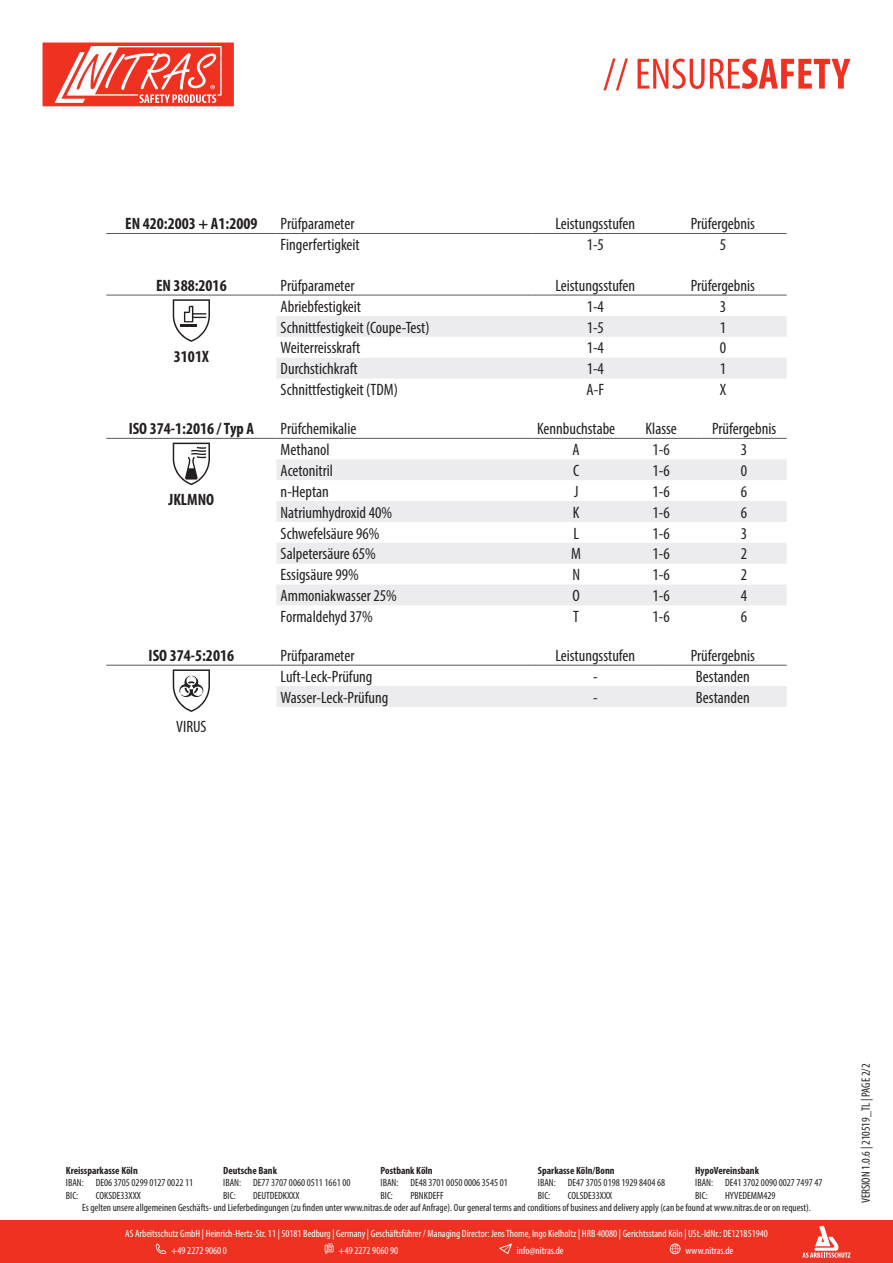
<style>
.page{position:relative;width:893px;height:1263px;background:#fff}
.page>*{position:absolute;margin:0;border:0;box-sizing:border-box;transform-origin:0 0}
.t1{font:condensed 16.5px "Myriad Pro";color:#231f20}
.t2{font:700 condensed 16.5px "Myriad Pro";color:#231f20}
.t3{font:condensed 12px "Myriad Pro";color:#231f20}
.t4{font:condensed 10.5px/12.6px "Myriad Pro";color:#231f20}
.t5{font:condensed 10.5px/17px "Myriad Pro";color:#fff}
.t6{font:700 condensed 10.5px "Myriad Pro";color:#231f20}
</style>
<div class="page">
<svg style="left:603px;top:58px;width:247px;height:32px"></svg>
<svg style="left:43px;top:43px;width:191px;height:63px"></svg>
<div style="left:0;top:1220px;width:893px;height:43px;background:#ef3122"></div>
<svg style="left:802px;top:1226px;width:48px;height:32px"></svg>
<svg style="left:156px;top:1243px;width:10px;height:11px"></svg>
<svg style="left:325px;top:1243px;width:9px;height:11px"></svg>
<svg style="left:499px;top:1243px;width:13px;height:11px"></svg>
<svg style="left:670px;top:1243px;width:10px;height:11px"></svg>
<hr style="left:106px;top:233px;width:170px;height:1px;background:#57585a">
<hr style="left:276px;top:233px;width:255px;height:1px;background:#57585a">
<hr style="left:531px;top:233px;width:128px;height:1px;background:#57585a">
<hr style="left:659px;top:233px;width:128px;height:1px;background:#57585a">
<svg style="left:276px;top:316px;width:511px;height:63px"></svg>
<hr style="left:106px;top:295px;width:170px;height:1px;background:#57585a">
<hr style="left:276px;top:295px;width:255px;height:1px;background:#57585a">
<hr style="left:531px;top:295px;width:128px;height:1px;background:#57585a">
<hr style="left:659px;top:295px;width:128px;height:1px;background:#57585a">
<svg style="left:173px;top:299px;width:37px;height:43px"></svg>
<svg style="left:276px;top:459px;width:511px;height:146px;fill:#ececee"></svg>
<hr style="left:106px;top:438px;width:170px;height:1px;background:#57585a">
<hr style="left:276px;top:438px;width:255px;height:1px;background:#57585a">
<hr style="left:531px;top:438px;width:90px;height:1px;background:#57585a">
<hr style="left:621px;top:438px;width:81px;height:1px;background:#57585a">
<hr style="left:702px;top:438px;width:85px;height:1px;background:#57585a">
<svg style="left:173px;top:443px;width:37px;height:42px"></svg>
<div style="left:276px;top:686px;width:511px;height:21px;background:#ececee"></div>
<hr style="left:106px;top:665px;width:170px;height:1px;background:#57585a">
<hr style="left:276px;top:665px;width:255px;height:1px;background:#57585a">
<hr style="left:531px;top:665px;width:128px;height:1px;background:#57585a">
<hr style="left:659px;top:665px;width:128px;height:1px;background:#57585a">
<svg style="left:173px;top:669px;width:37px;height:43px"></svg>
<p class="t2" style="left:125px;top:213px;width:134px">EN 420:2003 + A1:2009</p>
<p class="t1" style="left:281px;top:214px;width:75px">Prüfparameter</p>
<p class="t1" style="left:555px;top:214px;width:81px">Leistungsstufen</p>
<p class="t1" style="left:691px;top:214px;width:66px">Prüfergebnis</p>
<p class="t1" style="left:281px;top:235px;width:81px">Fingerfertigkeit</p>
<p class="t1" style="left:587px;top:235px;width:19px">1-5</p>
<p class="t1" style="left:720px;top:235px;width:8px">5</p>
<p class="t2" style="left:156px;top:275px;width:72px">EN 388:2016</p>
<p class="t1" style="left:281px;top:275px;width:75px">Prüfparameter</p>
<p class="t1" style="left:555px;top:275px;width:81px">Leistungsstufen</p>
<p class="t1" style="left:691px;top:275px;width:66px">Prüfergebnis</p>
<p class="t2" style="left:174px;top:346px;width:36px">3101X</p>
<p class="t1" style="left:281px;top:296px;width:82px">Abriebfestigkeit</p>
<p class="t1" style="left:587px;top:296px;width:19px">1-4</p>
<p class="t1" style="left:720px;top:296px;width:8px">3</p>
<p class="t1" style="left:281px;top:317px;width:151px">Schnittfestigkeit (Coupe-Test)</p>
<p class="t1" style="left:587px;top:317px;width:19px">1-5</p>
<p class="t1" style="left:720px;top:317px;width:8px">1</p>
<p class="t1" style="left:281px;top:338px;width:81px">Weiterreisskraft</p>
<p class="t1" style="left:587px;top:338px;width:19px">1-4</p>
<p class="t1" style="left:720px;top:338px;width:8px">0</p>
<p class="t1" style="left:281px;top:359px;width:79px">Durchstichkraft</p>
<p class="t1" style="left:587px;top:359px;width:19px">1-4</p>
<p class="t1" style="left:720px;top:359px;width:8px">1</p>
<p class="t1" style="left:281px;top:380px;width:119px">Schnittfestigkeit (TDM)</p>
<p class="t1" style="left:587px;top:380px;width:19px">A-F</p>
<p class="t1" style="left:720px;top:380px;width:8px">X</p>
<p class="t2" style="left:129px;top:418px;width:127px">ISO 374-1:2016 / Typ A</p>
<p class="t1" style="left:281px;top:419px;width:77px">Prüfchemikalie</p>
<p class="t1" style="left:537px;top:419px;width:80px">Kennbuchstabe</p>
<p class="t1" style="left:645px;top:419px;width:33px">Klasse</p>
<p class="t1" style="left:712px;top:419px;width:66px">Prüfergebnis</p>
<p class="t2" style="left:168px;top:489px;width:47px">JKLMNO</p>
<p class="t1" style="left:281px;top:440px;width:50px">Methanol</p>
<p class="t1" style="left:573px;top:440px;width:9px">A</p>
<p class="t1" style="left:653px;top:440px;width:19px">1-6</p>
<p class="t1" style="left:741px;top:440px;width:8px">3</p>
<p class="t1" style="left:281px;top:460px;width:54px">Acetonitril</p>
<p class="t1" style="left:573px;top:460px;width:8px">C</p>
<p class="t1" style="left:653px;top:460px;width:19px">1-6</p>
<p class="t1" style="left:741px;top:460px;width:8px">0</p>
<p class="t1" style="left:281px;top:481px;width:50px">n-Heptan</p>
<p class="t1" style="left:574px;top:481px;width:6px">J</p>
<p class="t1" style="left:653px;top:481px;width:19px">1-6</p>
<p class="t1" style="left:741px;top:481px;width:8px">6</p>
<p class="t1" style="left:281px;top:502px;width:113px">Natriumhydroxid 40%</p>
<p class="t1" style="left:573px;top:502px;width:8px">K</p>
<p class="t1" style="left:653px;top:502px;width:19px">1-6</p>
<p class="t1" style="left:741px;top:502px;width:8px">6</p>
<p class="t1" style="left:281px;top:523px;width:100px">Schwefelsäure 96%</p>
<p class="t1" style="left:573px;top:523px;width:7px">L</p>
<p class="t1" style="left:653px;top:523px;width:19px">1-6</p>
<p class="t1" style="left:741px;top:523px;width:8px">3</p>
<p class="t1" style="left:281px;top:544px;width:97px">Salpetersäure 65%</p>
<p class="t1" style="left:571px;top:544px;width:11px">M</p>
<p class="t1" style="left:653px;top:544px;width:19px">1-6</p>
<p class="t1" style="left:741px;top:544px;width:8px">2</p>
<p class="t1" style="left:281px;top:565px;width:80px">Essigsäure 99%</p>
<p class="t1" style="left:572px;top:565px;width:9px">N</p>
<p class="t1" style="left:653px;top:565px;width:19px">1-6</p>
<p class="t1" style="left:741px;top:565px;width:8px">2</p>
<p class="t1" style="left:281px;top:586px;width:118px">Ammoniakwasser 25%</p>
<p class="t1" style="left:572px;top:586px;width:9px">O</p>
<p class="t1" style="left:653px;top:586px;width:19px">1-6</p>
<p class="t1" style="left:741px;top:586px;width:8px">4</p>
<p class="t1" style="left:281px;top:607px;width:94px">Formaldehyd 37%</p>
<p class="t1" style="left:573px;top:607px;width:7px">T</p>
<p class="t1" style="left:653px;top:607px;width:19px">1-6</p>
<p class="t1" style="left:741px;top:607px;width:8px">6</p>
<p class="t2" style="left:149px;top:645px;width:87px">ISO 374-5:2016</p>
<p class="t1" style="left:281px;top:645px;width:75px">Prüfparameter</p>
<p class="t1" style="left:555px;top:645px;width:81px">Leistungsstufen</p>
<p class="t1" style="left:691px;top:645px;width:66px">Prüfergebnis</p>
<p class="t1" style="left:176px;top:716px;width:32px">VIRUS</p>
<p class="t1" style="left:281px;top:666px;width:93px">Luft-Leck-Prüfung</p>
<p class="t1" style="left:593px;top:666px;width:6px">-</p>
<p class="t1" style="left:696px;top:666px;width:55px">Bestanden</p>
<p class="t1" style="left:281px;top:687px;width:109px">Wasser-Leck-Prüfung</p>
<p class="t1" style="left:593px;top:687px;width:6px">-</p>
<p class="t1" style="left:696px;top:687px;width:55px">Bestanden</p>
<p class="t6" style="left:66px;top:1164px;width:73px">Kreissparkasse Köln</p>
<p class="t6" style="left:223px;top:1164px;width:55px">Deutsche Bank</p>
<p class="t6" style="left:381px;top:1164px;width:54px">Postbank Köln</p>
<p class="t6" style="left:538px;top:1164px;width:78px">Sparkasse Köln/Bonn</p>
<p class="t6" style="left:695px;top:1164px;width:65px">HypoVereinsbank</p>
<p class="t4" style="left:66px;top:1176px;width:19px">IBAN:<br>BIC:</p>
<p class="t4" style="left:96px;top:1176px;width:99px">DE06 3705 0299 0127 0022 11<br>COKSDE33XXX</p>
<p class="t4" style="left:223px;top:1176px;width:19px">IBAN:<br>BIC:</p>
<p class="t4" style="left:253px;top:1176px;width:99px">DE77 3707 0060 0511 1661 00<br>DEUTDEDKXXX</p>
<p class="t4" style="left:381px;top:1176px;width:19px">IBAN:<br>BIC:</p>
<p class="t4" style="left:410px;top:1176px;width:99px">DE48 3701 0050 0006 3545 01<br>PBNKDEFF</p>
<p class="t4" style="left:538px;top:1176px;width:19px">IBAN:<br>BIC:</p>
<p class="t4" style="left:568px;top:1176px;width:99px">DE47 3705 0198 1929 8404 68<br>COLSDE33XXX</p>
<p class="t4" style="left:695px;top:1176px;width:19px">IBAN:<br>BIC:</p>
<p class="t4" style="left:725px;top:1176px;width:99px">DE41 3702 0090 0027 7497 47</p>
<p class="t4" style="left:725px;top:1189px;width:52px">HYVEDEMM429</p>
<p class="t4" style="left:82px;top:1201px;width:730px">Es gelten unsere allgemeinen Geschäfts- und Lieferbedingungen (zu finden unter www.nitras.de oder auf Anfrage). Our general terms and conditions of business and delivery apply (can be found at www.nitras.de or on request).</p>
<p class="t5" style="left:171px;top:1225px;width:598px;text-indent:-46px">AS Arbeitsschutz GmbH | Heinrich-Hertz-Str. 11 | 50181 Bedburg | Germany | Geschäftsführer / Managing Director: Jens Thome, Ingo Kielholtz | HRB 40080 | Gerichtsstand Köln | USt.-IdNr.: DE121851940 +49 2272 9060 0</p>
<p class="t5" style="left:338px;top:1242px;width:61px">+49 2272 9060 90</p>
<p class="t5" style="left:517px;top:1242px;width:48px">info@nitras.de</p>
<p class="t5" style="left:685px;top:1242px;width:49px">www.nitras.de</p>
<p class="t3" style="left:859px;top:1203px;width:141px;rotate:-90deg">VERSION 1.0.6 | 210519_TL | PAGE 2/2</p>
</div>
